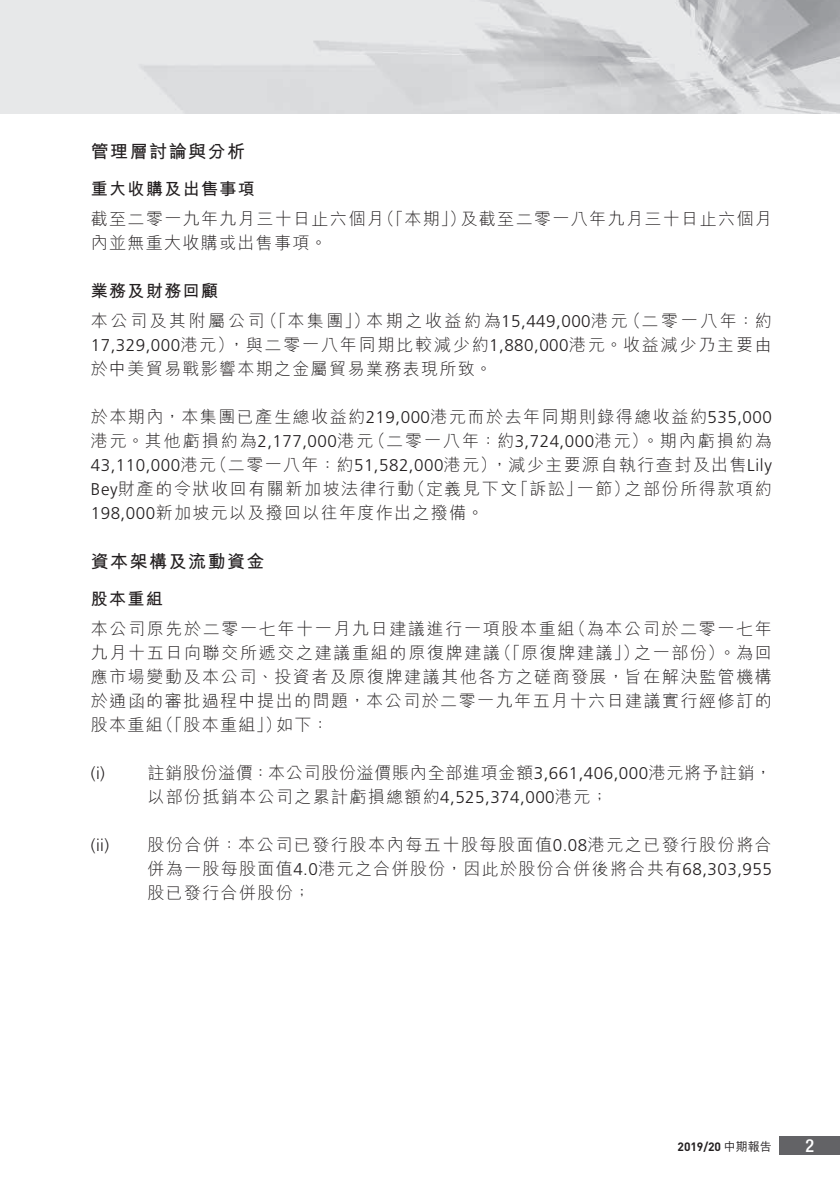
<style>
.page{position:relative;width:840px;height:1191px;background:#fff}
.page>*{position:absolute;margin:0;border:0;box-sizing:border-box;transform-origin:0 0}
.t1{font:700 18px "M Hei HK";letter-spacing:.08em;color:#231f20}
.t2{font:500 condensed 18px "Helvetica Neue LT Std";color:#fff}
.t3{font:300 17px/24px "M Hei HK";letter-spacing:.09em;color:#231f20}
.t4{font:300 17px "Frutiger LT Std";letter-spacing:.03em;color:#231f20}
.t5{font:300 17px "M Hei HK";letter-spacing:.04em;color:#231f20}
.t6{font:700 17px "M Hei HK";letter-spacing:.08em;color:#231f20}
.t7{font:300 17px "M Hei HK";letter-spacing:.12em;color:#231f20}
.t8{font:700 12px "DIN Pro";letter-spacing:-.01em;color:#231f20}
.s1{font-family:"Frutiger LT Std"}
.s2{font-family:"M Hei HK"}
.s3{font-family:"M Hei HK";font-weight:500}
</style>
<div class="page">
<img style="left:0;top:0;width:839px;height:113px">
<div style="left:778px;top:1136px;width:61px;height:18px;background:#636366"></div>
<p class="t1" style="left:91px;top:138px;width:156px">管理層討論與分析</p>
<p class="t6" style="left:91px;top:176px;width:166px">重大收購及出售事項</p>
<p class="t3" style="left:91px;top:206px;width:294px">截至二零一九年九月三十日止六個月內並無重大收購或出售事項。</p>
<p class="t6" style="left:91px;top:278px;width:129px">業務及財務回顧</p>
<p class="t3" style="left:378px;top:206px;width:90px">（「本期」）</p>
<p class="t3" style="left:460px;top:206px;width:313px">及截至二零一八年九月三十日止六個月</p>
<p class="t3" style="left:261px;top:308px;width:111px">（「本集團」）</p>
<p class="t3" style="left:623px;top:308px;width:149px">（二零一八年：約</p>
<p class="t3" style="left:228px;top:308px;width:545px;text-indent:-137px">本公司及其附屬公司<br>，與二零一八年同期比較減少約<span class="s1">1,880,000</span>港元。收益減少乃主要由</p>
<p class="t4" style="left:366px;top:311px;width:263px"><span class="s2">本期之收益約為</span>15,449,000<span class="s2">港元</span></p>
<p class="t4" style="left:91px;top:335px;width:145px">17,329,000<span class="s2">港元）</span></p>
<p class="t3" style="left:91px;top:356px;width:402px">於中美貿易戰影響本期之金屬貿易業務表現所致。</p>
<p class="t3" style="left:91px;top:404px;width:682px;text-align:right">於本期內，本集團已產生總收益約<span class="s1">219,000</span>港元而於去年同期則錄得總收益約<span class="s1">535,000</span>（二零一八年：約<span class="s1">3,724,000</span>港元）。期內虧損約為</p>
<p class="t7" style="left:91px;top:428px;width:284px">港元。其他虧損約為<span class="s1">2,177,000</span>港元</p>
<p class="t3" style="left:210px;top:452px;width:288px">（二零一八年：約<span class="s1">51,582,000</span>港元）</p>
<p class="t4" style="left:91px;top:455px;width:127px">43,110,000<span class="s2">港元</span></p>
<p class="t3" style="left:490px;top:452px;width:282px">，減少主要源自執行查封及出售<span class="s1">Lily</span></p>
<p class="t3" style="left:91px;top:476px;width:394px"><span class="s1">Bey</span>財產的令狀收回有關新加坡法律行動<br><span class="s1">198,000</span>新加坡元以及撥回以往年度作出之撥備。</p>
<p class="t1" style="left:91px;top:548px;width:175px">資本架構及流動資金</p>
<p class="t6" style="left:91px;top:586px;width:74px">股本重組</p>
<p class="t3" style="left:408px;top:476px;width:110px">（定義見下文</p>
<p class="t3" style="left:576px;top:476px;width:55px">一節）</p>
<p class="t3" style="left:511px;top:476px;width:72px">「訴訟」</p>
<p class="t3" style="left:624px;top:476px;width:148px">之部份所得款項約</p>
<p class="t3" style="left:569px;top:615px;width:204px">（為本公司於二零一七年</p>
<p class="t3" style="left:91px;top:615px;width:485px">本公司原先於二零一七年十一月九日建議進行一項股本重組</p>
<p class="t3" style="left:494px;top:639px;width:146px">（「原復牌建議」）</p>
<p class="t3" style="left:633px;top:639px;width:139px">之一部份）。為回</p>
<p class="t3" style="left:91px;top:639px;width:410px">九月十五日向聯交所遞交之建議重組的原復牌建議</p>
<p class="t3" style="left:91px;top:663px;width:682px">應市場變動及本公司、投資者及原復牌建議其他各方之磋商發展，旨在解決監管機構</p>
<p class="t3" style="left:91px;top:687px;width:682px">於通函的審批過程中提出的問題，本公司於二零一九年五月十六日建議實行經修訂的</p>
<p class="t3" style="left:276px;top:711px;width:54px">如下：</p>
<p class="t3" style="left:157px;top:711px;width:126px">（「股本重組」）</p>
<p class="t3" style="left:91px;top:711px;width:73px">股本重組</p>
<p class="t5" style="left:147px;top:760px;width:625px">註銷股份溢價：本公司股份溢價賬內全部進項金額<span class="s1">3,661,406,000</span>港元將予註銷，</p>
<p class="t4" style="left:91px;top:763px;width:16px">) i(</p>
<p class="t4" style="left:91px;top:835px;width:20px">i i( )</p>
<p class="t3" style="left:147px;top:783px;width:461px">以部份抵銷本公司之累計虧損總額約<span class="s1">4,525,374,000</span>港元;</p>
<p class="t3" style="left:147px;top:831px;width:625px">股份合併：本公司已發行股本內每五十股每股面值<span class="s1">0.08</span>港元之已發行股份將合</p>
<p class="t3" style="left:147px;top:855px;width:625px">併為一股每股面值<span class="s1">4.0</span>港元之合併股份，因此於股份合併後將合共有<span class="s1">68,303,955</span>股已發行合併股份;</p>
<p class="t8" style="left:677px;top:1138px;width:96px">2019/20 <span class="s3">中期報告</span></p>
<p class="t2" style="left:805px;top:1134px;width:10px">2</p>
</div>
